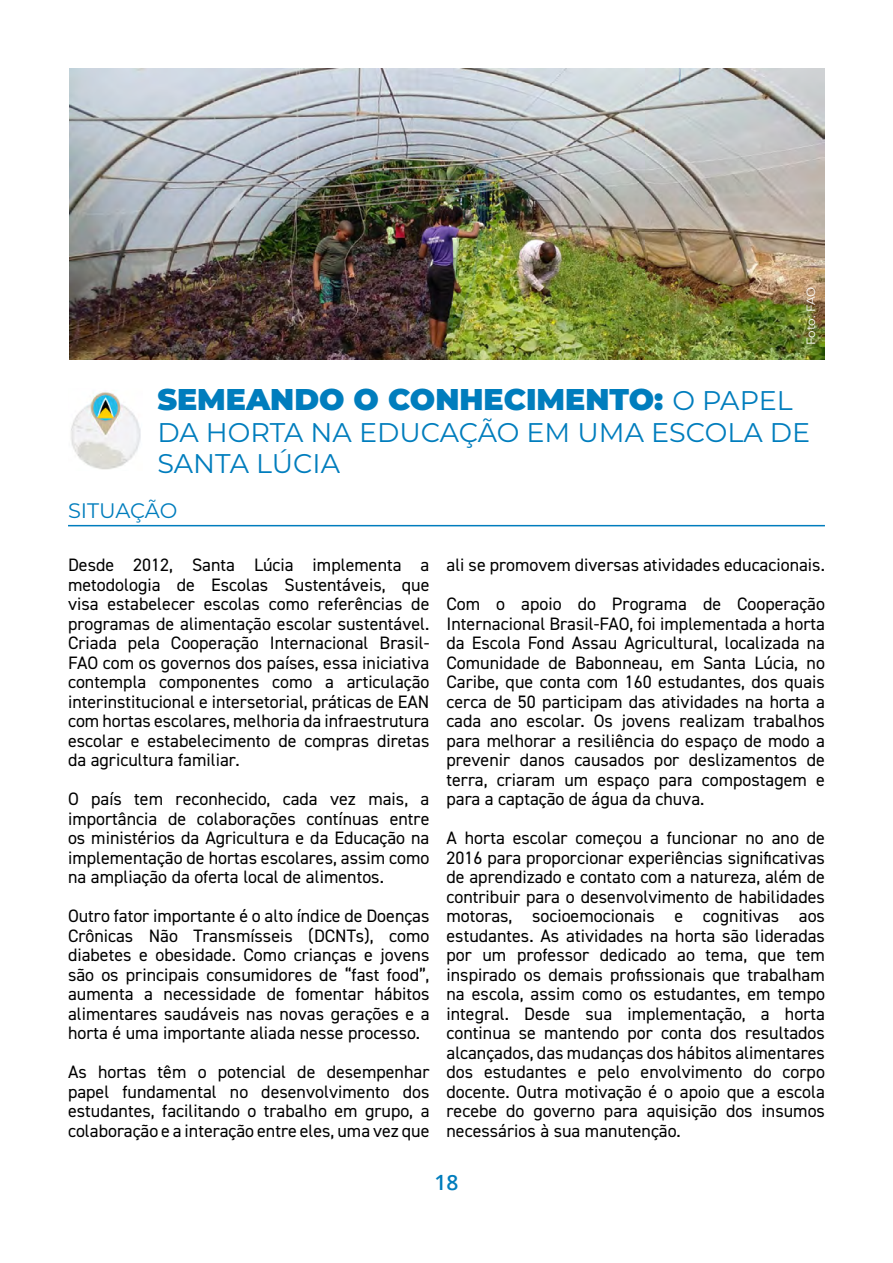
<style>
.page{position:relative;width:893px;height:1263px;background:#fff}
.page>*{position:absolute;margin:0;border:0;box-sizing:border-box;transform-origin:0 0}
.t1{font:900 30px "Montserrat";color:#007dbd}
.t2{font:27px/31.5px "Montserrat";color:#007dbd}
.t3{font:21px "Montserrat";letter-spacing:-.01em;color:#007dbd}
.t4{font:600 21px "Open Sans";color:#007dbd}
.t5{font:18px/19.5px "DIN2014";color:#000;text-align:justify}
.t6{font:12px "Montserrat";letter-spacing:-.02em;color:#fff}
.s1{font-weight:400;font-size:27px}
</style>
<div class="page">
<hr style="left:68px;top:525px;width:757px;height:1px;background:#007dbd">
<img style="left:70px;top:68px;width:755px;height:291px">
<img style="left:71px;top:392px;width:70px;height:78px">
<p class="t6" style="left:803px;top:345px;width:60px;rotate:-90deg">Foto: FAO</p>
<h1 class="t1" style="left:157px;top:377px;width:637px">SEMEANDO O CONHECIMENTO: <span class="s1">O PAPEL</span></h1>
<h2 class="t2" style="left:157px;top:416px;width:654px">DA HORTA NA EDUCAÇÃO EM UMA ESCOLA DE<br>SANTA LÚCIA</h2>
<p class="t3" style="left:68px;top:496px;width:111px">SITUAÇÃO</p>
<p class="t5" style="left:68px;top:555px;width:363px">Desde 2012, Santa Lúcia implementa a metodologia de Escolas Sustentáveis, que visa estabelecer escolas como referências de programas de alimentação escolar sustentável.<br>Criada pela Cooperação Internacional Brasil-FAO com os governos dos países, essa iniciativa contempla componentes como a articulação interinstitucional e intersetorial, práticas de EAN com hortas escolares, melhoria da infraestrutura escolar e estabelecimento de compras diretas da agricultura familiar.</p>
<p class="t5" style="left:68px;top:789px;width:363px">O país tem reconhecido, cada vez mais, a importância de colaborações contínuas entre os ministérios da Agricultura e da Educação na implementação de hortas escolares, assim como na ampliação da oferta local de alimentos.</p>
<p class="t5" style="left:68px;top:906px;width:363px">Outro fator importante é o alto índice de Doenças Crônicas Não Transmísseis (DCNTs), como diabetes e obesidade. Como crianças e jovens são os principais consumidores de “fast food”, aumenta a necessidade de fomentar hábitos alimentares saudáveis nas novas gerações e a horta é uma importante aliada nesse processo.</p>
<p class="t5" style="left:68px;top:1062px;width:363px">As hortas têm o potencial de desempenhar papel fundamental no desenvolvimento dos estudantes, facilitando o trabalho em grupo, a colaboração e a interação entre eles, uma vez que</p>
<p class="t5" style="left:446px;top:545px;width:380px;line-height:39px">ali se promovem diversas atividades educacionais.<br>Com o apoio do Programa de Cooperação</p>
<p class="t5" style="left:446px;top:613px;width:380px">Internacional Brasil-FAO, foi implementada a horta da Escola Fond Assau Agricultural, localizada na Comunidade de Babonneau, em Santa Lúcia, no Caribe, que conta com 160 estudantes, dos quais cerca de 50 participam das atividades na horta a cada ano escolar. Os jovens realizam trabalhos para melhorar a resiliência do espaço de modo a prevenir danos causados por deslizamentos de terra, criaram um espaço para compostagem e para a captação de água da chuva.</p>
<p class="t5" style="left:446px;top:828px;width:380px">A horta escolar começou a funcionar no ano de 2016 para proporcionar experiências significativas de aprendizado e contato com a natureza, além de contribuir para o desenvolvimento de habilidades motoras, socioemocionais e cognitivas aos estudantes. As atividades na horta são lideradas por um professor dedicado ao tema, que tem inspirado os demais profissionais que trabalham na escola, assim como os estudantes, em tempo integral. Desde sua implementação, a horta continua se mantendo por conta dos resultados alcançados, das mudanças dos hábitos alimentares dos estudantes e pelo envolvimento do corpo docente. Outra motivação é o apoio que a escola recebe do governo para aquisição dos insumos necessários à sua manutenção.</p>
<p class="t4" style="left:434px;top:1168px;width:25px">18</p>
</div>
